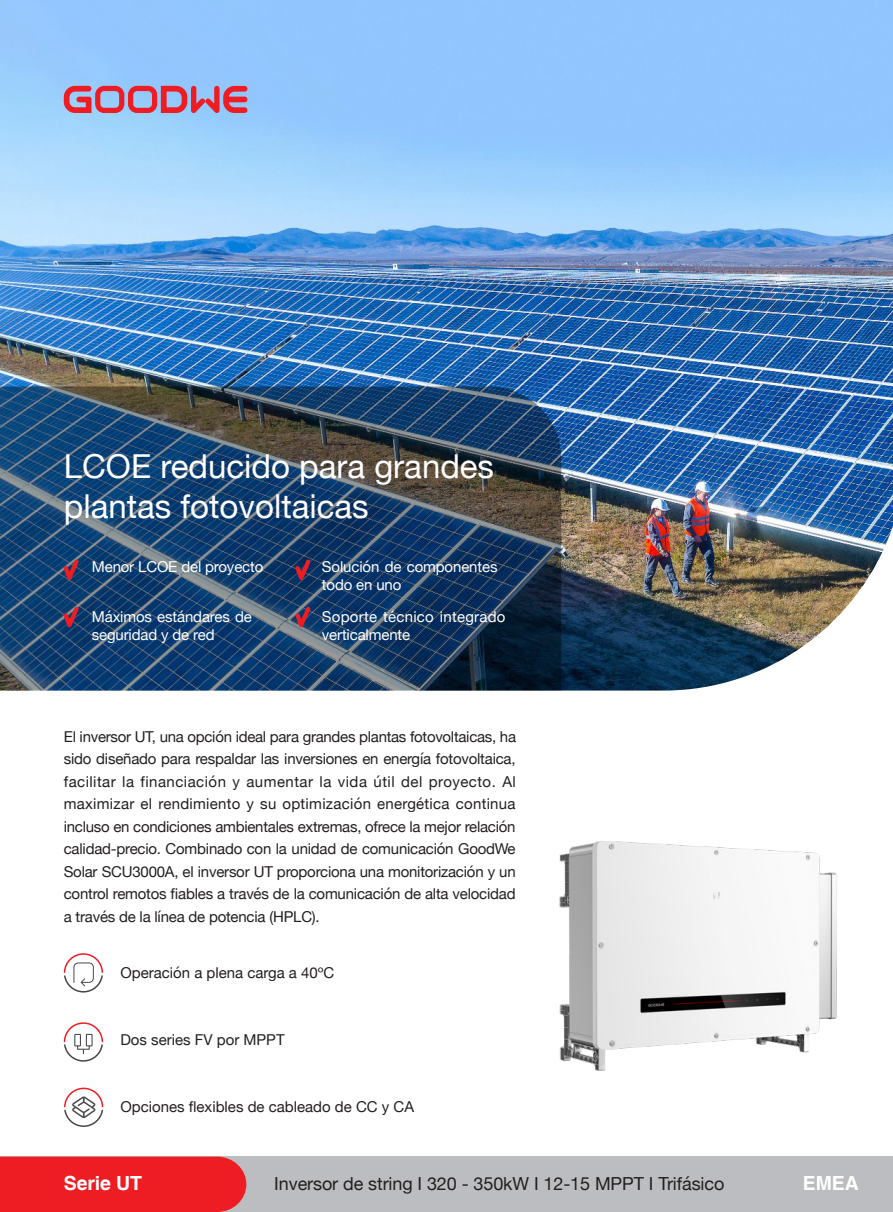
<style>
.page{position:relative;width:893px;height:1212px;background:#fff}
.page>*{position:absolute;margin:0;border:0;box-sizing:border-box;transform-origin:0 0}
.t1{font:33px/39.6px "Helvetica Neue";color:#fff}
.t2{font:700 19.5px "Helvetica";letter-spacing:-.005em;color:#fff}
.t3{font:18px "Helvetica Neue";letter-spacing:-.005em;color:#231f20}
.t4{font:15px/22.5px "Helvetica Neue";color:#231f20;text-align:justify}
.t5{font:15px/18px "Helvetica Neue";letter-spacing:-.01em;color:#fff}
.t6{font:15px/18px "Helvetica Neue";letter-spacing:.015em;color:#fff}
</style>
<div class="page">
<img style="left:0;top:0;width:893px;height:690px">
<div style="left:0;top:1156px;width:893px;height:56px;background:#bcbdc0"></div>
<div style="left:0;top:1156px;width:246px;height:56px;background:#ee1d23"></div>
<img style="left:559px;top:841px;width:278px;height:230px">
<img style="left:0;top:386px;width:561px;height:304px">
<svg style="left:64px;top:559px;width:15px;height:21px"></svg>
<svg style="left:295px;top:559px;width:16px;height:21px"></svg>
<svg style="left:64px;top:607px;width:15px;height:20px"></svg>
<svg style="left:295px;top:607px;width:16px;height:20px"></svg>
<svg style="left:63px;top:953px;width:40px;height:40px"></svg>
<svg style="left:64px;top:86px;width:183px;height:27px;background:#c2708c"></svg>
<svg style="left:64px;top:1022px;width:39px;height:40px"></svg>
<svg style="left:64px;top:1087px;width:40px;height:40px"></svg>
<p class="t1" style="left:64px;top:448px;width:432px">LCOE reducido para grandes plantas fotovoltaicas</p>
<p class="t5" style="left:92px;top:559px;width:173px">Menor LCOE del proyecto</p>
<p class="t5" style="left:322px;top:559px;width:177px">Solución de componentes todo en uno</p>
<p class="t5" style="left:92px;top:608px;width:162px">Máximos estándares de seguridad y de red</p>
<p class="t6" style="left:322px;top:608px;width:185px">Soporte técnico integrado verticalmente</p>
<p class="t4" style="left:64px;top:726px;width:454px">El inversor UT, una opción ideal para grandes plantas fotovoltaicas, ha sido diseñado para respaldar las inversiones en energía fotovoltaica, facilitar la financiación y aumentar la vida útil del proyecto. Al maximizar el rendimiento y su optimización energética continua incluso en condiciones ambientales extremas, ofrece la mejor relación calidad-precio. Combinado con la unidad de comunicación GoodWe Solar SCU3000A, el inversor UT proporciona una monitorización y un control remotos fiables a través de la comunicación de alta velocidad a través de la línea de potencia (HPLC).</p>
<p class="t4" style="left:120px;top:962px;width:215px">Operación a plena carga a 40ºC</p>
<p class="t4" style="left:120px;top:1029px;width:166px">Dos series FV por MPPT</p>
<p class="t4" style="left:120px;top:1096px;width:295px">Opciones flexibles de cableado de CC y CA</p>
<p class="t2" style="left:64px;top:1171px;width:80px">Serie UT</p>
<p class="t3" style="left:274px;top:1170px;width:452px">Inversor de string I 320 - 350kW I 12-15 MPPT I Trifásico</p>
<p class="t2" style="left:803px;top:1171px;width:58px">EMEA</p>
</div>
